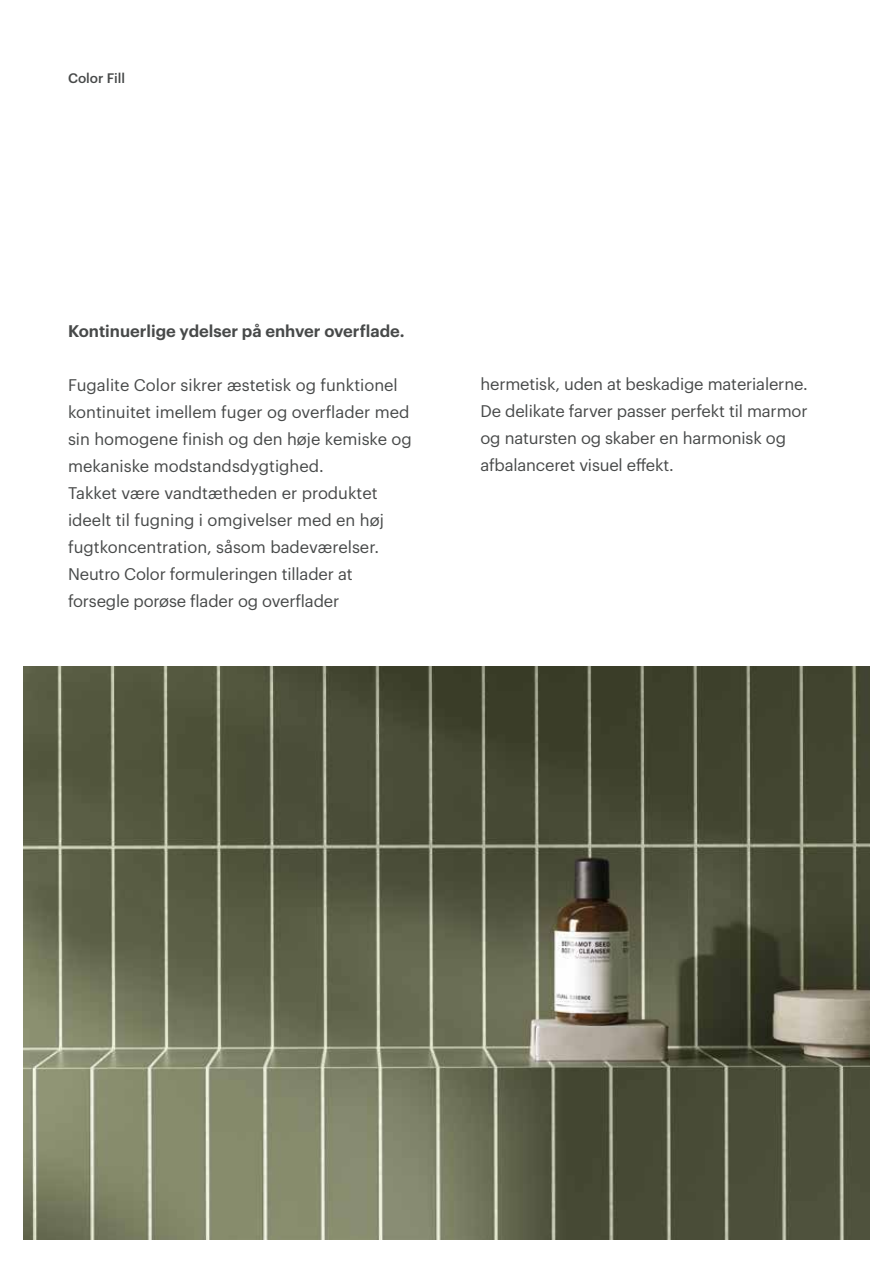
<style>
.page{position:relative;width:893px;height:1263px;background:#fff}
.page>*{position:absolute;margin:0;border:0;box-sizing:border-box;transform-origin:0 0}
.t1{font:16.5px/27px "Graphik";color:#474949}
.t2{font:600 16.5px "Graphik";color:#474949}
.t3{font:500 13.5px "Graphik";color:#474949}
</style>
<div class="page">
<img style="left:23px;top:667px;width:847px;height:572px">
<p class="t3" style="left:68px;top:68px;width:59px">Color Fill</p>
<p class="t2" style="left:68px;top:318px;width:338px">Kontinuerlige ydelser på enhver overflade.</p>
<p class="t1" style="left:68px;top:370px;width:345px">Fugalite Color sikrer æstetisk og funktionel kontinuitet imellem fuger og overflader med sin homogene finish og den høje kemiske og mekaniske modstandsdygtighed.<br>Takket være vandtætheden er produktet ideelt til fugning i omgivelser med en høj fugtkoncentration, såsom badeværelser.<br>Neutro Color formuleringen tillader at forsegle porøse flader og overflader</p>
<p class="t1" style="left:480px;top:369px;width:329px">hermetisk, uden at beskadige materialerne.<br>De delikate farver passer perfekt til marmor og natursten og skaber en harmonisk og afbalanceret visuel effekt.</p>
</div>
